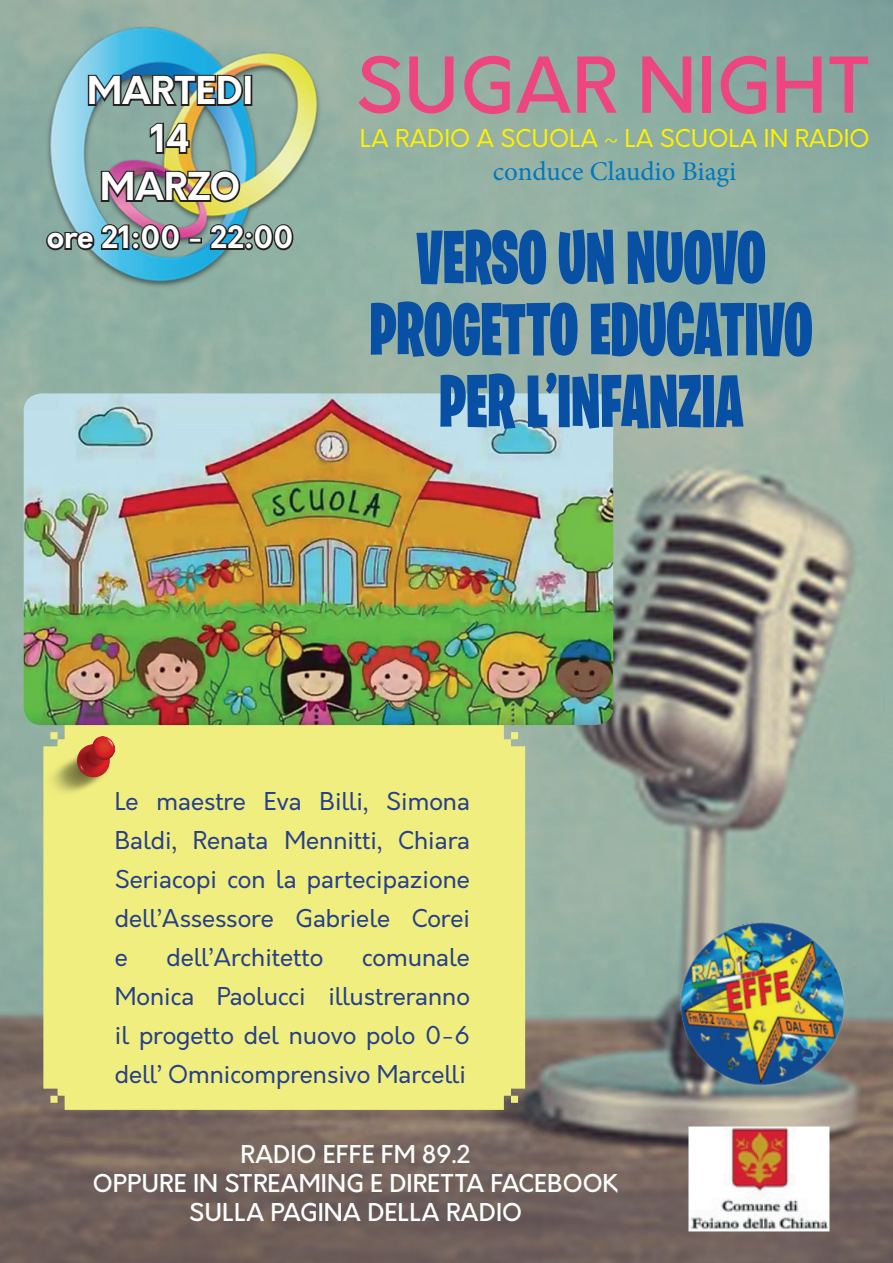
<style>
.page{position:relative;width:893px;height:1263px;background:#fff}
.page>*{position:absolute;margin:0;border:0;box-sizing:border-box;transform-origin:0 0}
.t1{font:900 75px/72px "Burbank Big Condensed";color:#0750a3;text-align:center;scale:.8 1}
.t2{font:500 75px "Orkney";color:#ed4580}
.t3{font:700 37.5px/48px "Orkney";color:#fff;text-align:center}
.t4{font:700 30px "Orkney";color:#fff}
.t5{font:27px "Minion Pro";color:#0078c0}
.t6{font:24px/39px "Orkney";color:#253f8e;text-align:justify}
.t7{font:500 24px/28.8px "Orkney";color:#fff;text-align:center}
.t8{font:24px "Orkney";color:#fff101}
</style>
<div class="page">
<img style="left:0;top:0;width:893px;height:1263px">
<img style="left:688px;top:1126px;width:142px;height:105px">
<img style="left:666px;top:907px;width:194px;height:194px">
<div style="left:43px;top:725px;width:482px;height:385px;background:#f0ee7e"></div>
<img style="left:45px;top:737px;width:70px;height:65px">
<img style="left:35px;top:3px;width:297px;height:313px">
<img style="left:86px;top:72px;width:159px;height:36px">
<div style="left:244px;top:75px;width:8px;height:31px;border:3px solid #231f20"></div>
<svg style="left:148px;top:119px;width:43px;height:36px;background:#7b7b56"></svg>
<img style="left:99px;top:168px;width:143px;height:36px">
<svg style="left:45px;top:223px;width:137px;height:29px;background:#586a70"></svg>
<div style="left:188px;top:238px;width:14px;height:6px;border:3px solid #231f20"></div>
<svg style="left:208px;top:223px;width:87px;height:29px;background:#4c6365"></svg>
<img style="left:24px;top:393px;width:589px;height:332px">
<h2 class="t3" style="left:87px;top:68px;width:167px">MARTEDI</h2>
<h1 class="t2" style="left:356px;top:36px;width:516px">SUGAR NIGHT</h1>
<h2 class="t3" style="left:100px;top:116px;width:142px">14<br>MARZO</h2>
<p class="t4" style="left:47px;top:217px;width:248px">ore 21:00 - 22:00</p>
<h1 class="t1" style="left:370px;top:221px;width:555px">VERSO UN NUOVO<br>PROGETTO EDUCATIVO<br>PER L’INFANZIA</h1>
<p class="t8" style="left:360px;top:122px;width:511px">LA RADIO A SCUOLA ~ LA SCUOLA IN RADIO</p>
<p class="t5" style="left:493px;top:153px;width:245px">conduce Claudio Biagi</p>
<p class="t6" style="left:115px;top:782px;width:357px">Le maestre Eva Billi, Simona Baldi, Renata Mennitti, Chiara Seriacopi con la partecipazione dell’Assessore Gabriele Corei e</p>
<p class="t6" style="left:167px;top:938px;width:158px">dell’Architetto</p>
<p class="t6" style="left:115px;top:938px;width:357px;text-indent:247px">comunale Monica Paolucci illustreranno il progetto del nuovo polo 0-6 dell’ Omnicomprensivo Marcelli</p>
<p class="t7" style="left:93px;top:1141px;width:527px">RADIO EFFE FM 89.2<br>OPPURE IN STREAMING E DIRETTA FACEBOOK<br>SULLA PAGINA DELLA RADIO</p>
</div>
